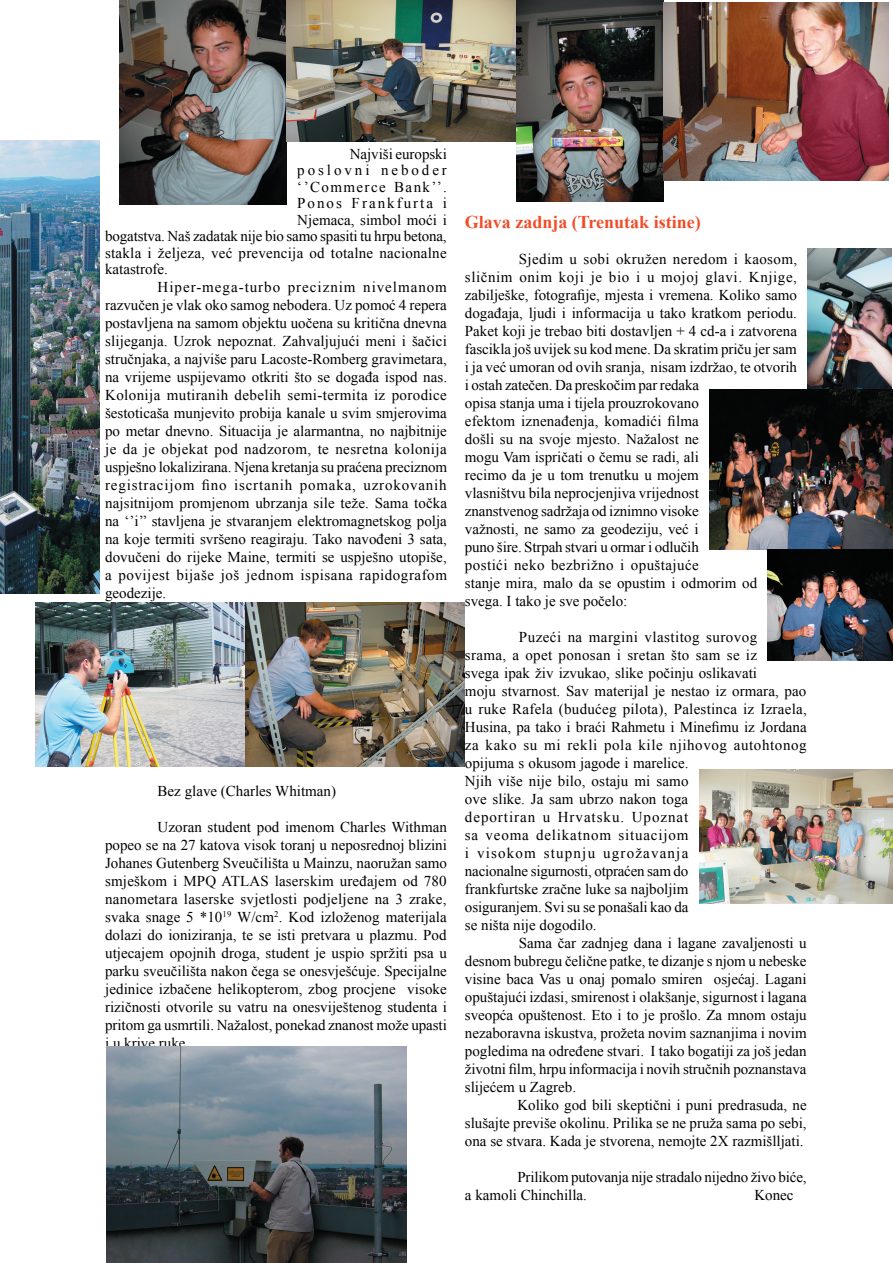
<style>
.page{position:relative;width:893px;height:1263px;background:#fff}
.page>*{position:absolute;margin:0;border:0;box-sizing:border-box;transform-origin:0 0}
.t1{font:700 18px "Times New Roman";color:#f04c27}
.t2{font:15px/18px "Times New Roman";color:#000;text-align:justify}
.t3{font:15px "Times New Roman";letter-spacing:.095em;color:#000}
.t4{font:15px "Times New Roman";letter-spacing:.135em;color:#000}
.t5{font:15px "Times New Roman";letter-spacing:.195em;color:#000}
</style>
<div class="page">
<img style="left:120px;top:0;width:166px;height:204px">
<img style="left:287px;top:0;width:230px;height:142px">
<img style="left:517px;top:0;width:147px;height:202px">
<img style="left:664px;top:3px;width:224px;height:178px">
<img style="left:35px;top:602px;width:430px;height:164px">
<img style="left:106px;top:1046px;width:301px;height:217px">
<img style="left:808px;top:249px;width:84px;height:140px">
<img style="left:699px;top:770px;width:194px;height:134px">
<img style="left:710px;top:389px;width:183px;height:160px">
<img style="left:768px;top:549px;width:125px;height:112px">
<img style="left:0;top:140px;width:100px;height:453px">
<p class="t2" style="left:350px;top:144px;width:99px">Najviši europski</p>
<p class="t5" style="left:297px;top:160px;width:151px">poslovni neboder</p>
<p class="t3" style="left:297px;top:176px;width:151px">‘’Commerce Bank’’.</p>
<p class="t4" style="left:297px;top:193px;width:151px">Ponos Frankfurta i</p>
<p class="t2" style="left:297px;top:210px;width:151px">Njemaca, simbol moći i</p>
<p class="t2" style="left:105px;top:227px;width:343px">bogatstva. Naš zadatak nije bio samo spasiti tu hrpu betona,</p>
<p class="t2" style="left:105px;top:243px;width:343px">stakla i željeza, već prevencija od totalne nacionalne</p>
<p class="t2" style="left:105px;top:260px;width:64px">katastrofe.</p>
<p class="t2" style="left:105px;top:278px;width:343px;text-indent:52px">Hiper-mega-turbo preciznim nivelmanom razvučen je vlak oko samog nebodera. Uz pomoć 4 repera postavljena na samom objektu uočena su kritična dnevna slijeganja. Uzrok nepoznat. Zahvaljujući meni i šačici stručnjaka, a najviše paru Lacoste-Romberg gravimetara, na vrijeme uspijevamo otkriti što se događa ispod nas.<br>Kolonija mutiranih debelih semi-termita iz porodice šestoticaša munjevito probija kanale u svim smjerovima po metar dnevno. Situacija je alarmantna, no najbitnije je da je objekat pod nadzorom, te nesretna kolonija uspješno lokalizirana. Njena kretanja su praćena preciznom registracijom fino iscrtanih pomaka, uzrokovanih najsitnijom promjenom ubrzanja sile teže. Sama točka na ‘’i’’ stavljena je stvaranjem elektromagnetskog polja na koje termiti svršeno reagiraju. Tako navođeni 3 sata, dovučeni do rijeke Maine, termiti se uspješno utopiše, a povijest bijaše još jednom ispisana rapidografom geodezije.</p>
<p class="t2" style="left:158px;top:782px;width:180px">Bez glave (Charles Whitman)</p>
<p class="t2" style="left:105px;top:818px;width:343px;text-indent:53px">Uzoran student pod imenom Charles Withman popeo se na 27 katova visok toranj u neposrednoj blizini Johanes Gutenberg Sveučilišta u Mainzu, naoružan samo smješkom i MPQ ATLAS laserskim uređajem od 780 nanometara laserske svjetlosti podjeljene na 3 zrake, svaka snage 5 *10<sup>19</sup> W/cm<sup>2</sup>. Kod izloženog materijala dolazi do ioniziranja, te se isti pretvara u plazmu. Pod utjecajem opojnih droga, student je uspio spržiti psa u parku sveučilišta nakon čega se onesvješćuje. Specijalne jedinice izbačene helikopterom, zbog procjene visoke rizičnosti otvorile su vatru na onesviještenog studenta i pritom ga usmrtili. Nažalost, ponekad znanost može upasti i u krive ruke.</p>
<p class="t1" style="left:465px;top:210px;width:237px">Glava zadnja (Trenutak istine)</p>
<p class="t2" style="left:465px;top:250px;width:334px;text-align:left;text-indent:54px">Sjedim u sobi okružen neredom i kaosom, sličnim onim koji je bio i u mojoj glavi. Knjige, zabilješke, fotografije, mjesta i vremena. Koliko samo događaja, ljudi i informacija u tako kratkom periodu.<br>Paket koji je trebao biti dostavljen + 4 cd-a i zatvorena fascikla još uvijek su kod mene. Da skratim priču jer sam i ja već umoran od ovih sranja, nisam izdržao, te otvorih i ostah zatečen. Da preskočim par redaka<br>opisa stanja uma i tijela prouzrokovano<br>efektom iznenađenja, komadići filma<br>došli su na svoje mjesto. Nažalost ne<br>mogu Vam ispričati o čemu se radi, ali<br>recimo da je u tom trenutku u mojem<br>vlasništvu bila neprocjenjiva vrijednost<br>znanstvenog sadržaja od iznimno visoke<br>važnosti, ne samo za geodeziju, već i<br>puno šire. Strpah stvari u ormar i odlučih<br>postići neko bezbrižno i opuštajuće<br>stanje mira, malo da se opustim i odmorim od svega. I tako je sve počelo:</p>
<p class="t2" style="left:465px;top:628px;width:343px;text-align:left;text-indent:54px">Puzeći na margini vlastitog surovog<br>srama, a opet ponosan i sretan što sam se iz<br>svega ipak živ izvukao, slike počinju oslikavati<br>moju stvarnost. Sav materijal je nestao iz ormara, pao u ruke Rafela (budućeg pilota), Palestinca iz Izraela, Husina, pa tako i braći Rahmetu i Minefimu iz Jordana za kako su mi rekli pola kile njihovog autohtonog opijuma s okusom jagode i marelice.<br>Njih više nije bilo, ostaju mi samo<br>ove slike. Ja sam ubrzo nakon toga<br>deportiran u Hrvatsku. Upoznat<br>sa veoma delikatnom situacijom<br>i visokom stupnju ugrožavanja<br>nacionalne sigurnosti, otpraćen sam do<br>frankfurtske zračne luke sa najboljim<br>osiguranjem. Svi su se ponašali kao da<br>se ništa nije dogodilo.</p>
<p class="t2" style="left:465px;top:934px;width:343px;text-indent:54px">Sama čar zadnjeg dana i lagane zavaljenosti u desnom bubregu čelične patke, te dizanje s njom u nebeske visine baca Vas u onaj pomalo smiren osjećaj. Lagani opuštajući izdasi, smirenost i olakšanje, sigurnost i lagana sveopća opuštenost. Eto i to je prošlo. Za mnom ostaju nezaboravna iskustva, prožeta novim saznanjima i novim pogledima na određene stvari. I tako bogatiji za još jedan životni film, hrpu informacija i novih stručnih poznanstava slijećem u Zagreb.</p>
<p class="t2" style="left:465px;top:1096px;width:343px;text-indent:52px">Koliko god bili skeptični i puni predrasuda, ne slušajte previše okolinu. Prilika se ne pruža sama po sebi, ona se stvara. Kada je stvorena, nemojte 2X razmišlljati.</p>
<p class="t2" style="left:465px;top:1168px;width:343px;text-indent:52px">Prilikom putovanja nije stradalo nijedno živo biće, a kamoli Chinchilla.</p>
<p class="t2" style="left:754px;top:1186px;width:41px">Konec</p>
</div>
